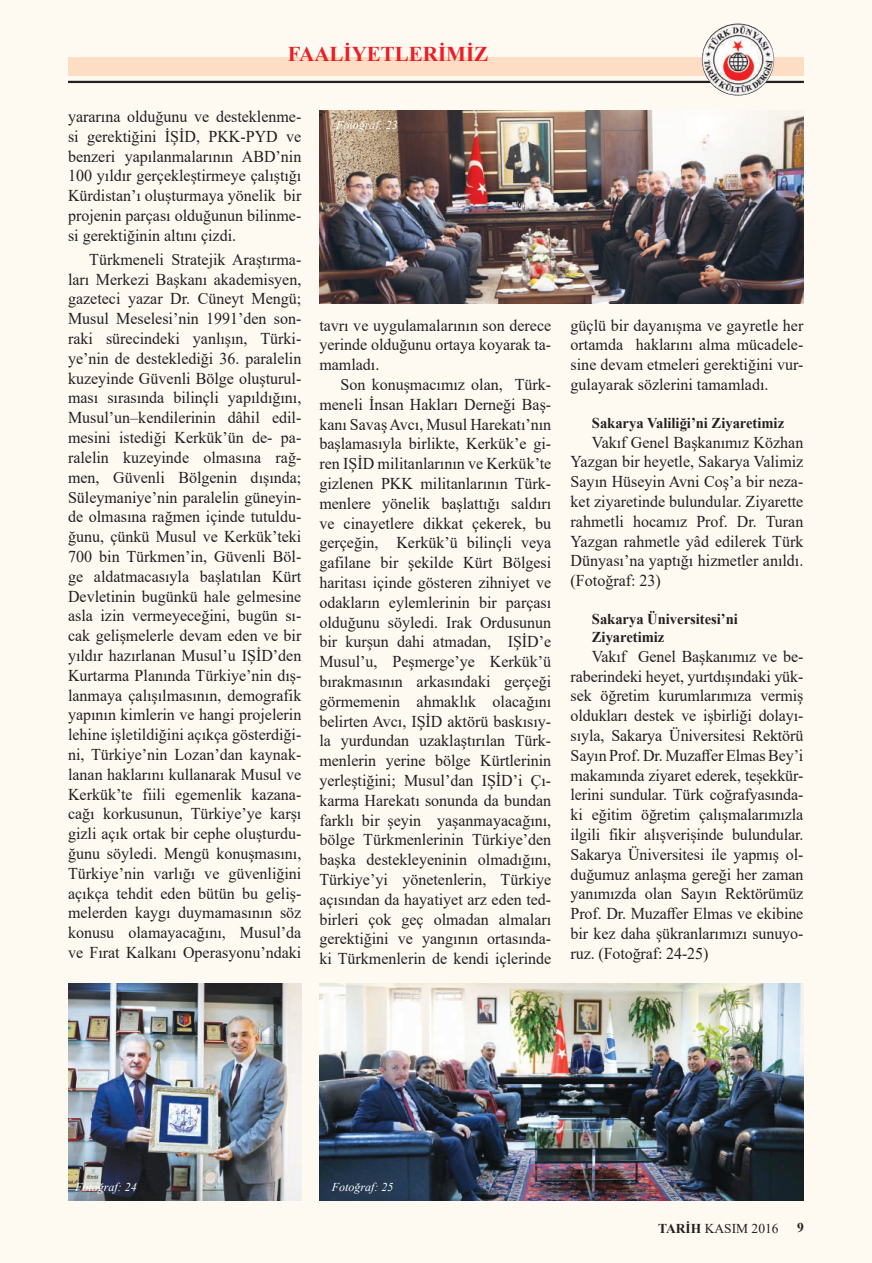
<style>
.page{position:relative;width:872px;height:1263px;background:#fef9f1}
.page>*{position:absolute;margin:0;border:0;box-sizing:border-box;transform-origin:0 0}
.t1{font:700 21px "Times New Roman";color:#ee1d23}
.t2{font:16.5px/19.8px "Times New Roman";color:#231f20;text-align:justify}
.t3{font:700 15px/18px "Times New Roman";color:#231f20}
.t4{font:13.5px "Times New Roman";color:#231f20}
.t5{font:700 13.5px "Times New Roman";color:#231f20}
.t6{font:italic 12px "Times New Roman";color:#fff}
.s1{font-weight:700}
</style>
<div class="page">
<div style="left:68px;top:57px;width:736px;height:19px;background:#fdddc4"></div>
<hr style="left:68px;top:81px;width:736px;height:2px;background:#231f20">
<img style="left:702px;top:23px;width:72px;height:73px;border-radius:36px">
<img style="left:68px;top:984px;width:233px;height:216px">
<img style="left:319px;top:984px;width:485px;height:216px">
<img style="left:319px;top:111px;width:485px;height:192px">
<p class="t1" style="left:288px;top:39px;width:202px">FAALİYETLERİMİZ</p>
<p class="t2" style="left:68px;top:106px;width:235px">yararına olduğunu ve desteklenme&shy;si gerektiğini İŞİD, PKK-PYD ve benzeri yapılanmalarının ABD’nin 100 yıldır gerçekleştirmeye çalıştığı Kürdistan’ı oluşturmaya yönelik bir projenin parçası olduğunun bilinme&shy;si gerektiğinin altını çizdi.</p>
<p class="t2" style="left:68px;top:249px;width:235px;text-indent:21px">Türkmeneli Stratejik Araştırma&shy;ları Merkezi Başkanı akademisyen, gazeteci yazar Dr. Cüneyt Mengü; Musul Meselesi’nin 1991’den son&shy;raki sürecindeki yanlışın, Türki&shy;ye’nin de desteklediği 36. paralelin kuzeyinde Güvenli Bölge oluşturul&shy;ması sırasında bilinçli yapıldığını, Musul’un–kendilerinin dâhil edil&shy;mesini istediği Kerkük’ün de- pa&shy;ralelin kuzeyinde olmasına rağ&shy;men, Güvenli Bölgenin dışında; Süleymaniye’nin paralelin güneyin&shy;de olmasına rağmen içinde tutuldu&shy;ğunu, çünkü Musul ve Kerkük’teki 700 bin Türkmen’in, Güvenli Böl&shy;ge aldatmacasıyla başlatılan Kürt Devletinin bugünkü hale gelmesine asla izin vermeyeceğini, bugün sı&shy;cak gelişmelerle devam eden ve bir yıldır hazırlanan Musul’u IŞİD’den Kurtarma Planında Türkiye’nin dış&shy;lanmaya çalışılmasının, demografik yapının kimlerin ve hangi projelerin lehine işletildiğini açıkça gösterdiği&shy;ni, Türkiye’nin Lozan’dan kaynak&shy;lanan haklarını kullanarak Musul ve Kerkük’te fiili egemenlik kazana&shy;cağı korkusunun, Türkiye’ye karşı gizli açık ortak bir cephe oluşturdu&shy;ğunu söyledi. Mengü konuşmasını, Türkiye’nin varlığı ve güvenliğini açıkça tehdit eden bütün bu geliş&shy;melerden kaygı duymamasının söz konusu olamayacağını, Musul’da ve Fırat Kalkanı Operasyonu’ndaki</p>
<p class="t6" style="left:336px;top:117px;width:63px">Fotoğraf: 23</p>
<p class="t2" style="left:319px;top:315px;width:233px">tavrı ve uygulamalarının son derece yerinde olduğunu ortaya koyarak ta&shy;mamladı.</p>
<p class="t2" style="left:319px;top:374px;width:233px;text-indent:21px">Son konuşmacımız olan, Türk&shy;meneli İnsan Hakları Derneği Baş&shy;kanı Savaş Avcı, Musul Harekatı’nın başlamasıyla birlikte, Kerkük’e gi&shy;ren IŞİD militanlarının ve Kerkük’te gizlenen PKK militanlarının Türk&shy;menlere yönelik başlattığı saldırı ve cinayetlere dikkat çekerek, bu gerçeğin, Kerkük’ü bilinçli veya gafilane bir şekilde Kürt Bölgesi haritası içinde gösteren zihniyet ve odakların eylemlerinin bir parçası olduğunu söyledi. Irak Ordusunun bir kurşun dahi atmadan, IŞİD’e Musul’u, Peşmerge’ye Kerkük’ü bırakmasının arkasındaki gerçeği görmemenin ahmaklık olacağını belirten Avcı, IŞİD aktörü baskısıy&shy;la yurdundan uzaklaştırılan Türk&shy;menlerin yerine bölge Kürtlerinin yerleştiğini; Musul’dan IŞİD’i Çı&shy;karma Harekatı sonunda da bundan farklı bir şeyin yaşanmayacağını, bölge Türkmenlerinin Türkiye’den başka destekleyeninin olmadığını, Türkiye’yi yönetenlerin, Türkiye açısından da hayatiyet arz eden ted&shy;birleri çok geç olmadan almaları gerektiğini ve yangının ortasında&shy;ki Türkmenlerin de kendi içlerinde</p>
<p class="t2" style="left:570px;top:315px;width:234px">güçlü bir dayanışma ve gayretle her ortamda haklarını alma mücadele&shy;sine devam etmeleri gerektiğini vur&shy;gulayarak sözlerini tamamladı.</p>
<p class="t3" style="left:592px;top:413px;width:194px">Sakarya Valiliği’ni Ziyaretimiz</p>
<p class="t2" style="left:570px;top:432px;width:234px;text-indent:21px">Vakıf Genel Başkanımız Közhan Yazgan bir heyetle, Sakarya Valimiz Sayın Hüseyin Avni Coş’a bir neza&shy;ket ziyaretinde bulundular. Ziyarette rahmetli hocamız Prof. Dr. Turan Yazgan rahmetle yâd edilerek Türk Dünyası’na yaptığı hizmetler anıldı. (Fotoğraf: 23)</p>
<p class="t3" style="left:592px;top:609px;width:147px">Sakarya Üniversitesi’ni<br>Ziyaretimiz</p>
<p class="t2" style="left:570px;top:646px;width:234px;text-indent:21px">Vakıf Genel Başkanımız ve be&shy;raberindeki heyet, yurtdışındaki yük&shy;sek öğretim kurumlarımıza vermiş oldukları destek ve işbirliği dolayı&shy;sıyla, Sakarya Üniversitesi Rektörü Sayın Prof. Dr. Muzaffer Elmas Bey’i makamında ziyaret ederek, teşekkür&shy;lerini sundular. Türk coğrafyasında&shy;ki eğitim öğretim çalışmalarımızla ilgili fikir alışverişinde bulundular.<br>Sakarya Üniversitesi ile yapmış ol&shy;duğumuz anlaşma gereği her zaman yanımızda olan Sayın Rektörümüz Prof. Dr. Muzaffer Elmas ve ekibine bir kez daha şükranlarımızı sunuyo&shy;ruz. (Fotoğraf: 24-25)</p>
<p class="t6" style="left:75px;top:1178px;width:63px">Fotoğraf: 24</p>
<p class="t6" style="left:332px;top:1178px;width:63px">Fotoğraf: 25</p>
<p class="t4" style="left:658px;top:1219px;width:122px"><span class="s1">TARİH</span> KASIM 2016</p>
<p class="t5" style="left:797px;top:1218px;width:8px">9</p>
</div>
